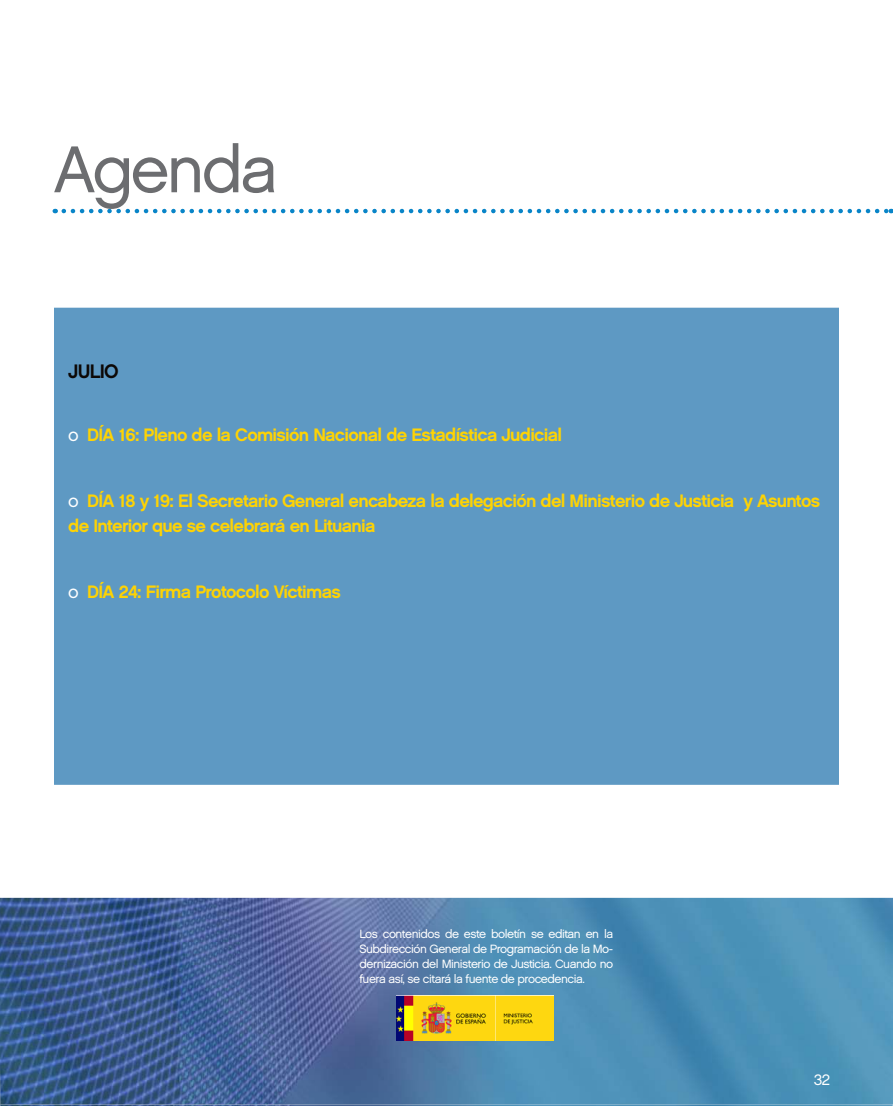
<style>
.page{position:relative;width:893px;height:1106px;background:#fff}
.page>*{position:absolute;margin:0;border:0;box-sizing:border-box;transform-origin:0 0}
.t1{font:66px "Chalet London Nineteen Sixty";letter-spacing:-.04em;color:#6c6d70}
.t2{font:19.5px "Chalet New York Nineteen Sixty";letter-spacing:-.04em;color:#0c0806}
.t3{font:18px/25.5px "Chalet New York Nineteen Sixty";letter-spacing:-.04em;color:#fed304}
.t4{font:15px "Chalet London Nineteen Sixty";color:#fff}
.t5{font:12px/15px "Chalet London Nineteen Sixty";letter-spacing:-.04em;color:#fff;text-align:justify}
.s1{font-family:"Chalet London Nineteen Sixty";color:#fff}
</style>
<div class="page">
<img style="left:0;top:1104px;width:893px;height:2px">
<div style="left:55px;top:308px;width:783px;height:476px;background:#5e99c3"></div>
<div style="left:54px;top:308px;width:785px;height:476px;border:2px solid #5e99c3"></div>
<img style="left:0;top:897px;width:893px;height:207px">
<img style="left:397px;top:995px;width:156px;height:45px">
<svg style="left:64px;top:209px;width:828px;height:4px"></svg>
<p class="t1" style="left:54px;top:129px;width:226px">Agenda</p>
<p class="t2" style="left:68px;top:359px;width:52px">JULIO</p>
<p class="t3" style="left:68px;top:421px;width:495px"><span class="s1">o</span> DÍA 16: Pleno de la Comisión Nacional de Estadística Judicial</p>
<p class="t3" style="left:68px;top:487px;width:754px"><span class="s1">o</span> DÍA 18 y 19: El Secretario General encabeza la delegación del Ministerio de Justicia y Asuntos de Interior que se celebrará en Lituania</p>
<p class="t3" style="left:68px;top:579px;width:274px"><span class="s1">o</span> DÍA 24: Firma Protocolo Víctimas</p>
<p class="t5" style="left:359px;top:926px;width:255px">Los contenidos de este boletín se editan en la Subdirección General de Programación de la Mo&shy;dernización del Ministerio de Justicia. Cuando no fuera así, se citará la fuente de procedencia.</p>
<p class="t4" style="left:814px;top:1070px;width:18px">32</p>
</div>
